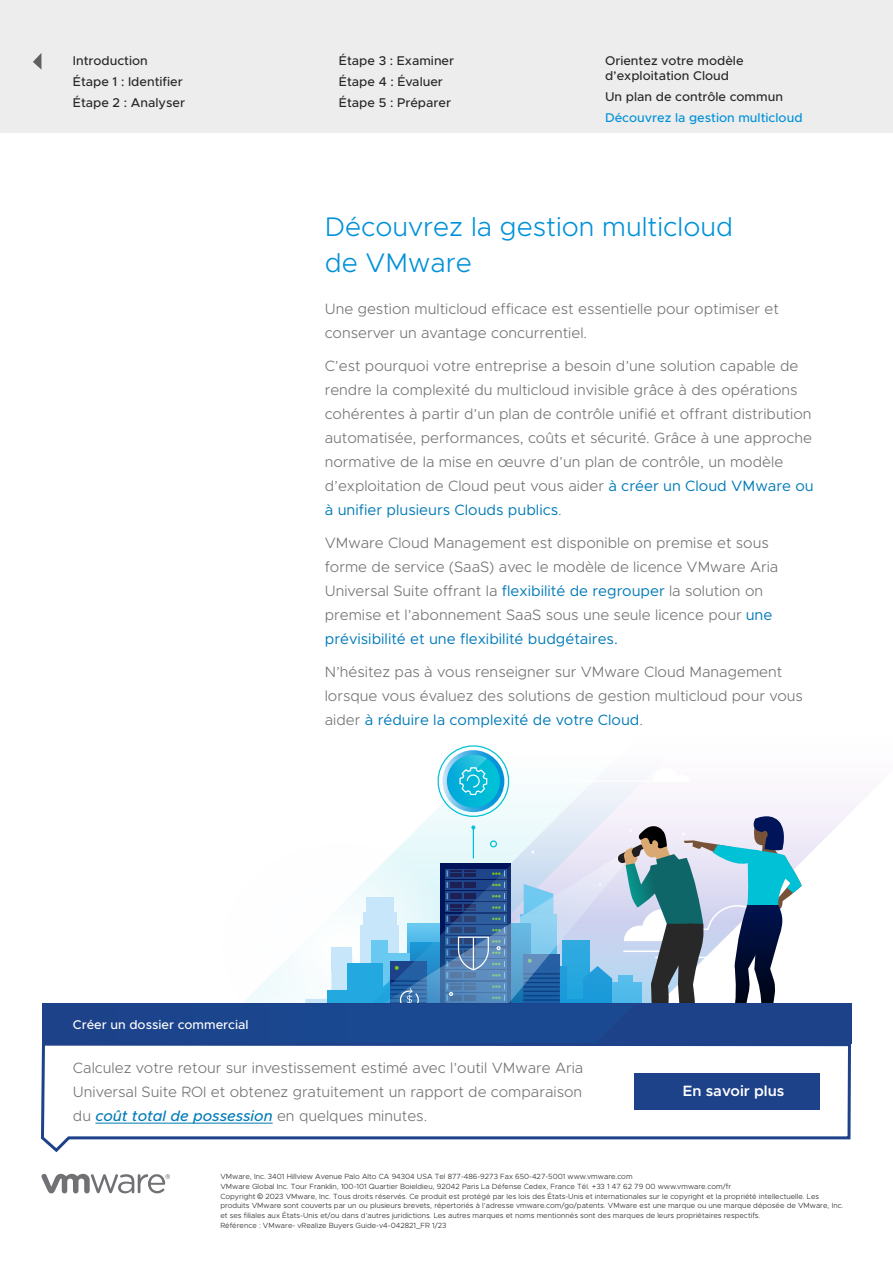
<style>
.page{position:relative;width:893px;height:1263px;background:#fff}
.page>*{position:absolute;margin:0;border:0;box-sizing:border-box;transform-origin:0 0}
.t1{font:300 27px/36px "Metropolis";color:#0091d9}
.t2{font:300 15px/24px "Metropolis";color:#717074}
.t3{font:600 15px "Metropolis";color:#fff}
.t4{font:500 12.75px/21px "Metropolis";color:#282828}
.t5{font:500 12.75px "Metropolis";color:#0091da}
.t6{font:500 12.75px "Metropolis";color:#fff}
.t7{font:300 7.5px/9.8px "Metropolis";color:#262626}
.s1{font-weight:400;color:#007ab8}
.s2{font-weight:500;font-style:italic;color:#007ab8}
.s3{font-family:"Arial";font-weight:400}
</style>
<div class="page">
<svg style="left:806px;top:800px;width:56px;height:218px"></svg>
<svg style="left:41px;top:1174px;width:129px;height:19px"></svg>
<div style="left:42px;top:1003px;width:809px;height:41px;background:#1d428a"></div>
<svg style="left:243px;top:745px;width:563px;height:258px"></svg>
<svg style="left:41px;top:1041px;width:811px;height:112px"></svg>
<div style="left:635px;top:1073px;width:185px;height:36px;background:#1d428a"></div>
<hr style="left:95px;top:1123px;width:178px;height:1px;background:#007ab8">
<div style="left:0;top:0;width:893px;height:133px;background:#ededed"></div>
<svg style="left:33px;top:53px;width:8px;height:16px"></svg>
<p class="t4" style="left:73px;top:50px;width:114px">Introduction<br>Étape 1 : Identifier<br>Étape 2 : Analyser</p>
<p class="t4" style="left:339px;top:50px;width:117px">Étape 3 : Examiner<br>Étape 4 : Évaluer<br>Étape 5 : Préparer</p>
<p class="t4" style="left:605px;top:53px;width:140px;line-height:15px">Orientez votre modèle d’exploitation Cloud</p>
<p class="t4" style="left:605px;top:86px;width:179px">Un plan de contrôle commun</p>
<p class="t5" style="left:605px;top:109px;width:199px">Découvrez la gestion multicloud</p>
<h1 class="t1" style="left:325px;top:208px;width:410px">Découvrez la gestion multicloud de VMware</h1>
<p class="t2" style="left:325px;top:296px;width:456px">Une gestion multicloud efficace est essentielle pour optimiser et conserver un avantage concurrentiel.</p>
<p class="t2" style="left:325px;top:353px;width:491px">C’est pourquoi votre entreprise a besoin d’une solution capable de rendre la complexité du multicloud invisible grâce à des opérations cohérentes à partir d’un plan de contrôle unifié et offrant distribution automatisée, performances, coûts et sécurité. Grâce à une approche normative de la mise en œuvre d’un plan de contrôle, un modèle d’exploitation de Cloud peut vous aider <span class="s1">à créer un Cloud VMware ou à unifier plusieurs Clouds publics</span>.</p>
<p class="t2" style="left:325px;top:530px;width:455px">VMware Cloud Management est disponible on premise et sous forme de service (SaaS) avec le modèle de licence VMware Aria Universal Suite offrant la <span class="s1">flexibilité de regrouper</span> la solution on premise et l’abonnement SaaS sous une seule licence pour <span class="s1">une prévisibilité et une flexibilité budgétaires.</span></p>
<p class="t2" style="left:325px;top:659px;width:480px">N’hésitez pas à vous renseigner sur VMware Cloud Management lorsque vous évaluez des solutions de gestion multicloud pour vous aider <span class="s1">à réduire la complexité de votre Cloud</span>.</p>
<p class="t6" style="left:73px;top:1017px;width:177px">Créer un dossier commercial</p>
<p class="t2" style="left:73px;top:1056px;width:512px;text-align:justify">Calculez votre retour sur investissement estimé avec l’outil VMware Aria Universal Suite ROI et obtenez gratuitement un rapport de comparaison du <span class="s2">coût total de possession</span> en quelques minutes.</p>
<p class="t3" style="left:683px;top:1081px;width:103px">En savoir plus</p>
<p class="t7" style="left:220px;top:1171px;width:625px">VMware, Inc. 3401 Hillview Avenue Palo Alto CA 94304 USA Tel 877-486-9273 Fax 650-427-5001 www.vmware.com<br>VMware Global Inc. Tour Franklin, 100-101 Quartier Boieldieu, 92042 Paris La Défense Cedex, France Tél. +33 1 47 62 79 00 www.vmware.com/fr<br>Copyright <span class="s3">©</span> 2023 VMware, Inc. Tous droits réservés. Ce produit est protégé par les lois des États-Unis et internationales sur le copyright et la propriété intellectuelle. Les produits VMware sont couverts par un ou plusieurs brevets, répertoriés à l’adresse vmware.com/go/patents. VMware est une marque ou une marque déposée de VMware, Inc. et ses filiales aux États-Unis et/ou dans d’autres juridictions. Les autres marques et noms mentionnés sont des marques de leurs propriétaires respectifs.<br>Référence : VMware- vRealize Buyers Guide-v4-042821_FR 1/23</p>
</div>
